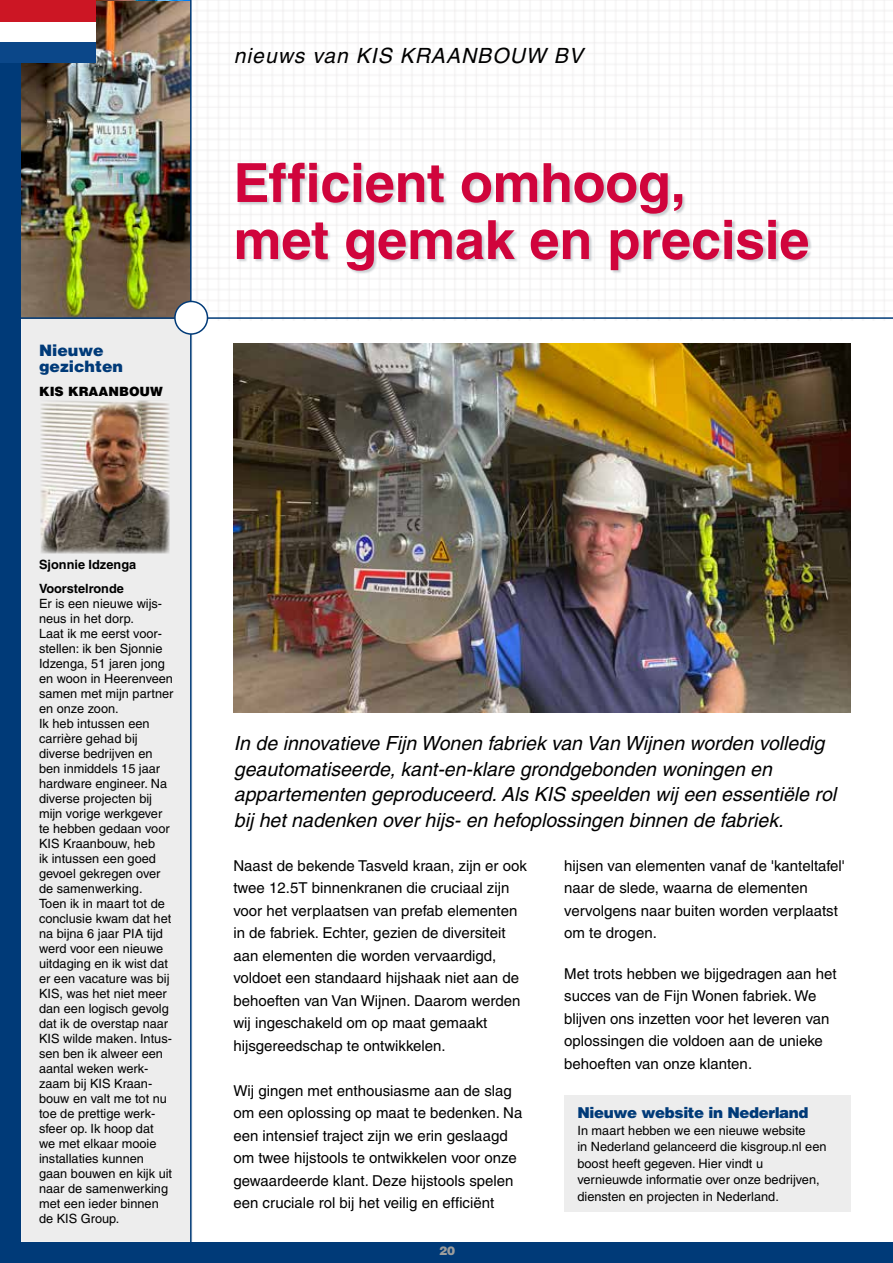
<style>
.page{position:relative;width:893px;height:1263px;background:#003a78}
.page>*{position:absolute;margin:0;border:0;box-sizing:border-box;transform-origin:0 0}
.t1{font:700 54px/57px "Helvetica LT Pro";letter-spacing:-.005em;color:#d0043c}
.t2{font:italic 21px "Helvetica LT Pro";letter-spacing:.05em;color:#000}
.t3{font:italic 19.5px/25.5px "Helvetica LT Pro";color:#000}
.t4{font:900 15.75px/16.5px "Helvetica LT Pro";color:#003a78}
.t5{font:15px/22.5px "Helvetica LT Pro";color:#000}
.t6{font:900 15px "Helvetica LT Pro";letter-spacing:-.025em;color:#003a78}
.t7{font:12.75px/15px "Helvetica LT Pro";color:#000}
.t8{font:700 12.75px/24.3px "Helvetica LT Pro";color:#000}
.t9{font:900 12.75px "Helvetica LT Pro";color:#000}
.t10{font:900 12px "Helvetica LT Pro";color:#9d9d9c}
</style>
<div class="page">
<div style="left:21px;top:0;width:872px;height:1242px;background:#fff"></div>
<div style="left:21px;top:319px;width:172px;height:923px;background:#ededed"></div>
<img style="left:193px;top:0;width:700px;height:320px">
<img style="left:21px;top:1px;width:169px;height:316px">
<div style="left:237px;top:163px;width:575px;height:111px;background:#bac0c5;opacity:.75"></div>
<img style="left:21px;top:0;width:169px;height:1px">
<div style="left:11px;top:1px;width:85px;height:62px;background:#fff"></div>
<div style="left:11px;top:43px;width:85px;height:20px;background:#0b4789"></div>
<div style="left:11px;top:0;width:85px;height:22px;background:#cc1624"></div>
<div style="left:0;top:1px;width:12px;height:62px;background:#fff"></div>
<div style="left:0;top:43px;width:12px;height:20px;background:#0b4789"></div>
<div style="left:0;top:0;width:12px;height:22px;background:#cc1624"></div>
<hr style="left:190px;top:0;width:2px;height:1242px;background:#003a78">
<hr style="left:20px;top:317px;width:873px;height:2px;background:#003a78">
<div style="left:175px;top:301px;width:32px;height:33px;background:#fff;border-radius:50%"></div>
<div style="left:174px;top:301px;width:34px;height:34px;border:2px solid #003a78;border-radius:50%"></div>
<img style="left:234px;top:344px;width:617px;height:368px">
<img style="left:41px;top:401px;width:128px;height:153px">
<div style="left:564px;top:1095px;width:286px;height:116px;background:#ededed"></div>
<p class="t4" style="left:39px;top:342px;width:86px">Nieuwe gezichten</p>
<p class="t9" style="left:39px;top:383px;width:125px">KIS KRAANBOUW</p>
<h2 class="t2" style="left:234px;top:43px;width:350px">nieuws van KIS KRAANBOUW BV</h2>
<h1 class="t1" style="left:233px;top:155px;width:577px">Efficient omhoog,<br>met gemak en precisie</h1>
<p class="t8" style="left:39px;top:552px;width:99px">Sjonnie Idzenga<br>Voorstelronde</p>
<p class="t7" style="left:39px;top:596px;width:136px">Er is een nieuwe wijs&shy;neus in het dorp.<br>Laat ik me eerst voor&shy;stellen: ik ben Sjonnie<br>Idzenga, 51 jaren jong en woon in Heerenveen samen met mijn partner en onze zoon.<br>Ik heb intussen een carrière gehad bij diverse bedrijven en ben inmiddels 15 jaar hardware engineer. Na diverse projecten bij mijn vorige werkgever te hebben gedaan voor<br>KIS Kraanbouw, heb<br>ik intussen een goed gevoel gekregen over de samenwerking.<br>Toen ik in maart tot de conclusie kwam dat het na bijna 6 jaar PIA tijd werd voor een nieuwe uitdaging en ik wist dat er een vacature was bij<br>KIS, was het niet meer dan een logisch gevolg dat ik de overstap naar<br>KIS wilde maken. Intus&shy;sen ben ik alweer een aantal weken werk&shy;zaam bij KIS Kraan&shy;bouw en valt me tot nu toe de prettige werk&shy;sfeer op. Ik hoop dat<br>we met elkaar mooie installaties kunnen gaan bouwen en kijk uit naar de samenwerking met een ieder binnen de KIS Group.</p>
<p class="t3" style="left:234px;top:731px;width:604px">In de innovatieve Fijn Wonen fabriek van Van Wijnen worden volledig geautomatiseerde, kant-en-klare grondgebonden woningen en appartementen geproduceerd. Als KIS speelden wij een essentiële rol bij het nadenken over hijs- en hefoplossingen binnen de fabriek.</p>
<p class="t5" style="left:233px;top:854px;width:295px">Naast de bekende Tasveld kraan, zijn er ook twee 12.5T binnenkranen die cruciaal zijn voor het verplaatsen van prefab elementen in de fabriek. Echter, gezien de diversiteit aan elementen die worden vervaardigd, voldoet een standaard hijshaak niet aan de behoeften van Van Wijnen. Daarom werden wij ingeschakeld om op maat gemaakt hijsgereedschap te ontwikkelen.</p>
<p class="t5" style="left:233px;top:1079px;width:290px">Wij gingen met enthousiasme aan de slag om een oplossing op maat te bedenken. Na een intensief traject zijn we erin geslaagd om twee hijstools te ontwikkelen voor onze gewaardeerde klant. Deze hijstools spelen een cruciale rol bij het veilig en efficiënt</p>
<p class="t10" style="left:439px;top:1243px;width:18px">20</p>
<p class="t5" style="left:564px;top:854px;width:282px">hijsen van elementen vanaf de 'kanteltafel' naar de slede, waarna de elementen vervolgens naar buiten worden verplaatst om te drogen.</p>
<p class="t5" style="left:564px;top:962px;width:274px">Met trots hebben we bijgedragen aan het succes van de Fijn Wonen fabriek. We blijven ons inzetten voor het leveren van oplossingen die voldoen aan de unieke behoeften van onze klanten.</p>
<p class="t6" style="left:577px;top:1103px;width:233px">Nieuwe website in Nederland</p>
<p class="t7" style="left:577px;top:1122px;width:251px;line-height:16.5px">In maart hebben we een nieuwe website<br>in Nederland gelanceerd die kisgroup.nl een boost heeft gegeven. Hier vindt u vernieuwde informatie over onze bedrijven, diensten en projecten in Nederland.</p>
</div>
